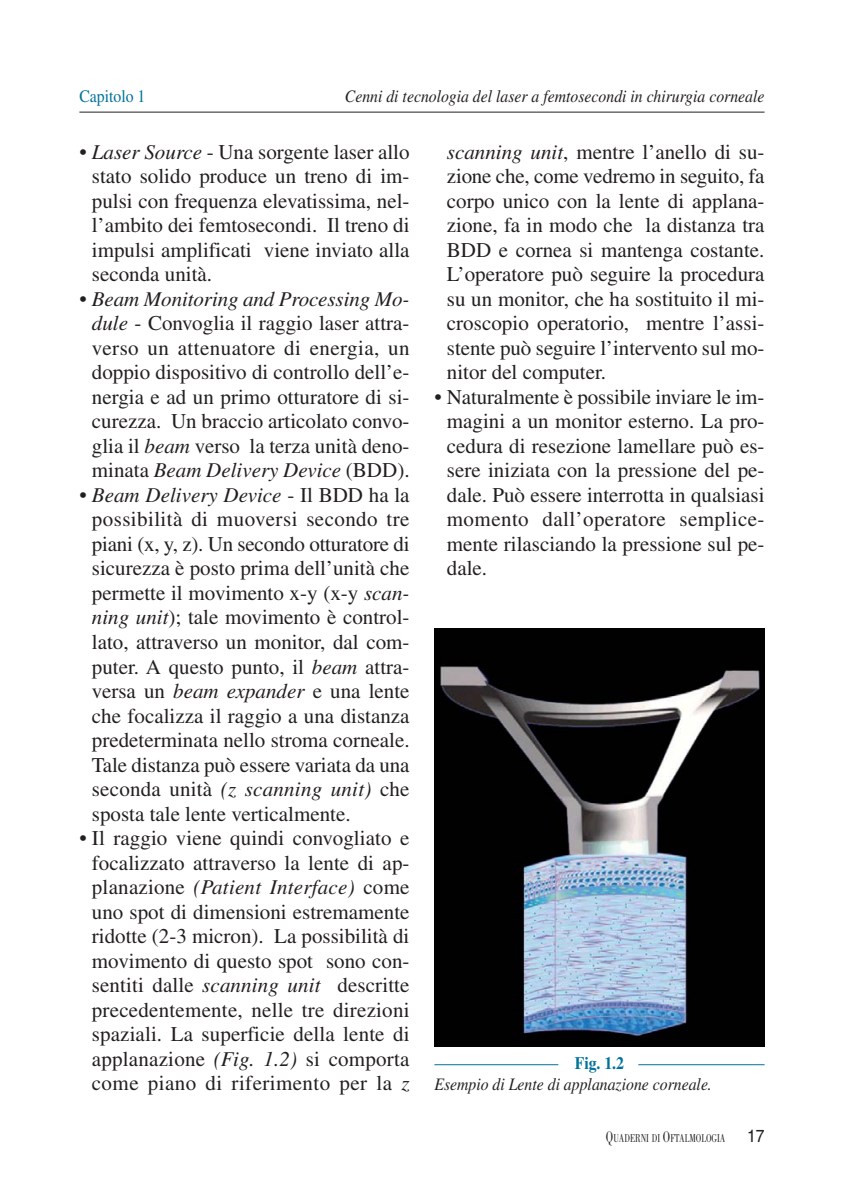
<style>
.page{position:relative;width:844px;height:1191px;background:#fff}
.page>*{position:absolute;margin:0;border:0;box-sizing:border-box;transform-origin:0 0}
.t1{font:21px/24.5px "Times";color:#231f20;text-align:justify}
.t2{font:italic 17.5px "Times";color:#231f20;scale:.9 1}
.t3{font:17.5px "Times";color:#00729a;scale:.9 1}
.t4{font:700 17.5px "Times";color:#00729a;scale:.9 1}
.t5{font:11.9px "Bodoni";color:#231f20;scale:.71 1}
.s1{font-style:italic}
.s2{font-size:15.75px}
.s3{font-family:"Helvetica";font-size:17.5px}
</style>
<div class="page">
<hr style="left:79px;top:112px;width:685px;height:1px;background:#231f20">
<hr style="left:434px;top:1064px;width:124px;height:1px;background:#00729a">
<hr style="left:638px;top:1064px;width:126px;height:1px;background:#00729a">
<img style="left:434px;top:628px;width:330px;height:419px">
<p class="t3" style="left:79px;top:89px;width:75px">Capitolo 1</p>
<p class="t2" style="left:345px;top:89px;width:467px">Cenni di tecnologia del laser a femtosecondi in chirurgia corneale</p>
<p class="t1" style="left:92px;top:141px;width:319px;text-indent:-12px">• <span class="s1">Laser Source</span> - Una sorgente laser allo stato solido produce un treno di im&shy;pulsi con frequenza elevatissima, nel&shy;l’ambito dei femtosecondi. Il treno di impulsi amplificati viene inviato alla seconda unità.</p>
<p class="t1" style="left:79px;top:288px;width:331px;text-align:center">• <span class="s1">Beam Monitoring and Processing Mo&shy;dule</span> - Convoglia il raggio laser attra&shy;verso un attenuatore di energia, un doppio dispositivo di controllo dell’e&shy;nergia e ad un primo otturatore di si&shy;curezza. Un braccio articolato convo&shy;glia il <span class="s1">beam</span> verso la terza unità deno&shy;minata <span class="s1">Beam Delivery Device</span> (BDD).</p>
<p class="t1" style="left:92px;top:484px;width:319px;text-indent:-12px">• <span class="s1">Beam Delivery Device</span> - Il BDD ha la possibilità di muoversi secondo tre piani (x, y, z). Un secondo otturatore di sicurezza è posto prima dell’unità che permette il movimento x-y (x-y <span class="s1">scan&shy;ning unit</span>); tale movimento è control&shy;lato, attraverso un monitor, dal com&shy;puter. A questo punto, il <span class="s1">beam</span> attra&shy;versa un <span class="s1">beam expander</span> e una lente che focalizza il raggio a una distanza predeterminata nello stroma corneale.<br>Tale distanza può essere variata da una seconda unità <span class="s1">(z scanning unit)</span> che sposta tale lente verticalmente.</p>
<p class="t1" style="left:79px;top:827px;width:331px;text-align:center">• Il raggio viene quindi convogliato e focalizzato attraverso la lente di ap&shy;planazione <span class="s1">(Patient Interface)</span> come uno spot di dimensioni estremamente ridotte (2-3 micron). La possibilità di movimento di questo spot sono con&shy;sentiti dalle <span class="s1">scanning unit</span> descritte precedentemente, nelle tre direzioni spaziali. La superficie della lente di applanazione <span class="s1">(Fig. 1.2)</span> si comporta come piano di riferimento per la <span class="s1">z</span></p>
<p class="t1" style="left:447px;top:141px;width:319px"><span class="s1">scanning unit</span>, mentre l’anello di su&shy;zione che, come vedremo in seguito, fa corpo unico con la lente di applana&shy;zione, fa in modo che la distanza tra BDD e cornea si mantenga costante.<br>L’operatore può seguire la procedura su un monitor, che ha sostituito il mi&shy;croscopio operatorio, mentre l’assi - stente può seguire l’intervento sul mo&shy;nitor del computer.</p>
<p class="t1" style="left:447px;top:386px;width:319px;text-indent:-12px">• Naturalmente è possibile inviare le im&shy;magini a un monitor esterno. La pro&shy;cedura di resezione lamellare può es&shy;sere iniziata con la pressione del pe&shy;dale. Può essere interrotta in qualsiasi momento dall’operatore semplice&shy;mente rilasciando la pressione sul pe&shy;dale.</p>
<p class="t4" style="left:574px;top:1057px;width:56px">Fig. 1.2</p>
<p class="t2" style="left:434px;top:1078px;width:309px">Esempio di Lente di applanazione corneale.</p>
<p class="t5" style="left:605px;top:1133px;width:225px"><span class="s2">Q</span>UADERNI DI <span class="s2">O</span>FTALMOLOGIA <span class="s3">17</span></p>
</div>
